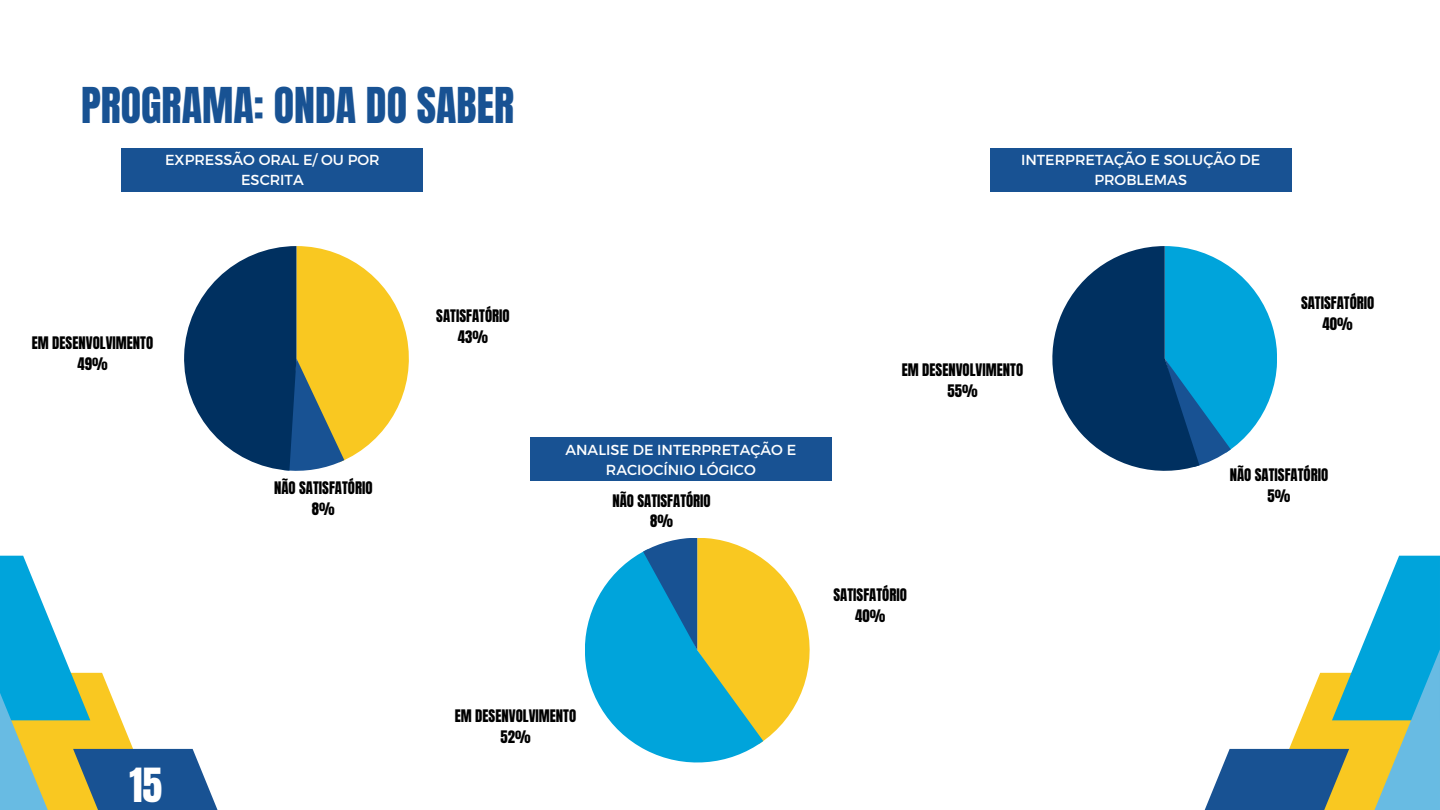
<style>
.page{position:relative;width:1440px;height:810px;background:#fff}
.page>*{position:absolute;margin:0;border:0;box-sizing:border-box;transform-origin:0 0}
.t1{font:42px "Anton";color:#185293}
.t2{font:40px "Anton";color:#fff}
.t3{font:14.7px/20.5px "Anton";color:#000;text-align:center}
.t4{font:14.5px/19.9px "Montserrat";color:#fff;text-align:center}
</style>
<div class="page">
<svg style="left:0;top:556px;width:218px;height:254px"></svg>
<svg style="left:1204px;top:556px;width:236px;height:254px"></svg>
<div style="left:122px;top:148px;width:301px;height:43px;background:#185293"></div>
<svg style="left:184px;top:246px;width:225px;height:225px"></svg>
<div style="left:530px;top:437px;width:302px;height:43px;background:#185293"></div>
<svg style="left:585px;top:538px;width:225px;height:225px"></svg>
<div style="left:990px;top:148px;width:301px;height:43px;background:#185293"></div>
<svg style="left:1052px;top:246px;width:225px;height:225px"></svg>
<h1 class="t1" style="left:81px;top:75px;width:435px">PROGRAMA: ONDA DO SABER</h1>
<p class="t4" style="left:165px;top:150px;width:216px">EXPRESSÃO ORAL E/ OU POR<br>ESCRITA</p>
<p class="t4" style="left:1021px;top:150px;width:241px">INTERPRETAÇÃO E SOLUÇÃO DE<br>PROBLEMAS</p>
<p class="t3" style="left:32px;top:333px;width:123px">EM DESENVOLVIMENTO<br>49%</p>
<h2 class="t2" style="left:129px;top:756px;width:34px">15</h2>
<p class="t3" style="left:274px;top:478px;width:100px">NÃO SATISFATÓRIO<br>8%</p>
<p class="t3" style="left:436px;top:306px;width:75px">SATISFATÓRIO<br>43%</p>
<p class="t4" style="left:565px;top:439px;width:232px">ANALISE DE INTERPRETAÇÃO E<br>RACIOCÍNIO LÓGICO</p>
<p class="t3" style="left:612px;top:490px;width:100px">NÃO SATISFATÓRIO<br>8%</p>
<p class="t3" style="left:455px;top:706px;width:123px">EM DESENVOLVIMENTO<br>52%</p>
<p class="t3" style="left:902px;top:360px;width:123px">EM DESENVOLVIMENTO<br>55%</p>
<p class="t3" style="left:834px;top:585px;width:75px">SATISFATÓRIO<br>40%</p>
<p class="t3" style="left:1301px;top:293px;width:75px">SATISFATÓRIO<br>40%</p>
<p class="t3" style="left:1230px;top:465px;width:100px">NÃO SATISFATÓRIO<br>5%</p>
</div>
